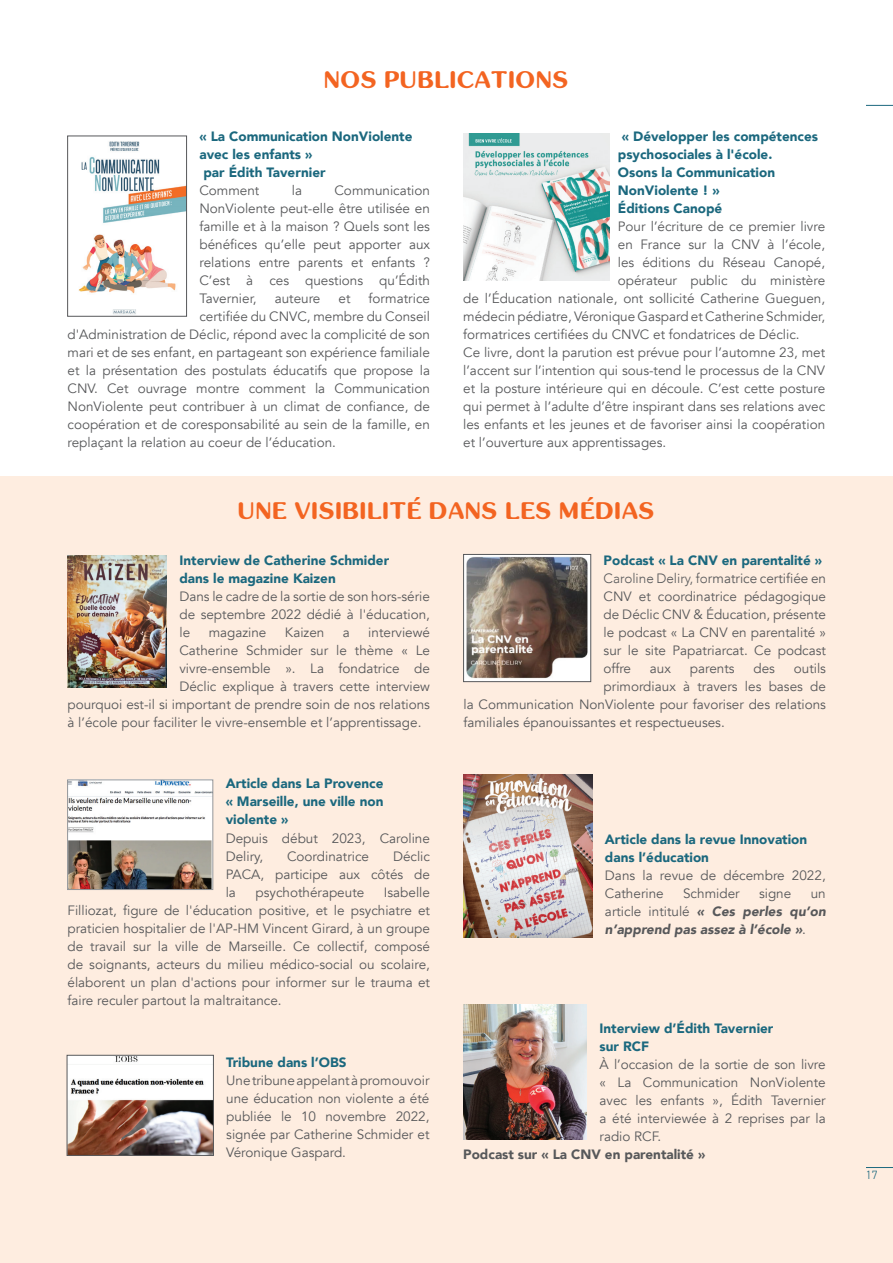
<style>
.page{position:relative;width:893px;height:1263px;background:#fff}
.page>*{position:absolute;margin:0;border:0;box-sizing:border-box;transform-origin:0 0}
.t1{font:700 24px "inglobal";letter-spacing:.05em;color:#f36421}
.t2{font:13.5px/18px "Avenir";color:#57585a;text-align:justify}
.t3{font:900 13.5px/18px "Avenir";color:#1b687e}
.t4{font:italic 900 13.5px/18px "Avenir";color:#57585a;text-align:justify}
.t5{font:900 13.5px "Avenir";color:#57585a}
.t6{font:300 12px "DIN2014";color:#1b687e}
.s1{font-weight:900;color:#1b687e}
.s2{font-weight:300}
.s3{font-weight:400;font-style:normal}
</style>
<div class="page">
<div style="left:0;top:476px;width:893px;height:787px;background:#feede0"></div>
<svg style="left:866px;top:105px;width:27px;height:1px"></svg>
<svg style="left:866px;top:1167px;width:27px;height:1px"></svg>
<img style="left:78px;top:141px;width:107px;height:173px">
<div style="left:67px;top:136px;width:120px;height:180px;border:1px solid #57585a"></div>
<img style="left:68px;top:556px;width:99px;height:132px">
<img style="left:69px;top:1057px;width:142px;height:96px">
<div style="left:67px;top:1055px;width:146px;height:100px;border:1px solid #57585a"></div>
<img style="left:463px;top:1004px;width:124px;height:135px">
<img style="left:465px;top:556px;width:124px;height:124px">
<div style="left:463px;top:554px;width:128px;height:128px;border:1px solid #57585a"></div>
<img style="left:463px;top:775px;width:129px;height:163px">
<img style="left:70px;top:782px;width:141px;height:106px">
<div style="left:68px;top:780px;width:145px;height:110px;border:1px solid #939598"></div>
<img style="left:463px;top:134px;width:146px;height:146px">
<h1 class="t1" style="left:324px;top:66px;width:245px">NOS PUBLICATIONS</h1>
<p class="t3" style="left:199px;top:127px;width:215px">« La Communication NonViolente avec les enfants »<br>par Édith Tavernier</p>
<p class="t2" style="left:199px;top:182px;width:62px">Comment</p>
<p class="t2" style="left:292px;top:182px;width:12px">la</p>
<p class="t2" style="left:199px;top:182px;width:232px;text-indent:135px">Communication NonViolente peut-elle être utilisée en famille et à la maison ? Quels sont les bénéfices qu’elle peut apporter aux relations entre parents et enfants ?<br>C’est à ces questions qu’Édith Tavernier,</p>
<p class="t2" style="left:275px;top:290px;width:47px">auteure</p>
<p class="t2" style="left:339px;top:290px;width:13px">et</p>
<p class="t2" style="left:369px;top:290px;width:63px">formatrice</p>
<p class="t2" style="left:199px;top:308px;width:232px">certifiée du CNVC, membre du Conseil</p>
<p class="t2" style="left:67px;top:326px;width:364px">d'Administration de Déclic, répond avec la complicité de son</p>
<p class="t2" style="left:67px;top:344px;width:364px">mari et de ses enfant, en partageant son expérience familiale</p>
<p class="t2" style="left:67px;top:362px;width:364px">et la présentation des postulats éducatifs que propose la</p>
<p class="t2" style="left:67px;top:380px;width:364px">CNV. Cet ouvrage montre comment la Communication</p>
<p class="t2" style="left:67px;top:398px;width:364px">NonViolente peut contribuer à un climat de confiance, de</p>
<p class="t2" style="left:67px;top:416px;width:364px">coopération et de coresponsabilité au sein de la famille, en</p>
<p class="t2" style="left:67px;top:434px;width:270px">replaçant la relation au coeur de l’éducation.</p>
<p class="t3" style="left:618px;top:127px;width:202px">« Développer les compétences psychosociales à l'école.<br>Osons la Communication<br>NonViolente ! »<br>Éditions Canopé</p>
<p class="t2" style="left:618px;top:218px;width:209px">Pour l’écriture de ce premier livre</p>
<p class="t2" style="left:618px;top:236px;width:209px">en France sur la CNV à l’école,</p>
<p class="t2" style="left:618px;top:254px;width:209px">les éditions du Réseau Canopé,</p>
<p class="t2" style="left:618px;top:272px;width:209px">opérateur public du ministère</p>
<p class="t2" style="left:463px;top:290px;width:363px">de l’Éducation nationale, ont sollicité Catherine Gueguen,</p>
<p class="t2" style="left:463px;top:308px;width:363px">médecin pédiatre, Véronique Gaspard et Catherine Schmider,</p>
<p class="t2" style="left:463px;top:326px;width:338px">formatrices certifiées du CNVC et fondatrices de Déclic.</p>
<p class="t2" style="left:463px;top:344px;width:364px">Ce livre, dont la parution est prévue pour l’automne 23, met</p>
<p class="t2" style="left:463px;top:362px;width:363px">l’accent sur l’intention qui sous-tend le processus de la CNV</p>
<p class="t2" style="left:463px;top:380px;width:363px">et la posture intérieure qui en découle. C’est cette posture</p>
<p class="t2" style="left:463px;top:398px;width:363px">qui permet à l’adulte d’être inspirant dans ses relations avec</p>
<p class="t2" style="left:463px;top:416px;width:363px">les enfants et les jeunes et de favoriser ainsi la coopération</p>
<p class="t2" style="left:463px;top:434px;width:204px">et l’ouverture aux apprentissages.</p>
<h1 class="t1" style="left:239px;top:497px;width:417px">UNE VISIBILITÉ DANS LES MÉDIAS</h1>
<p class="t3" style="left:179px;top:551px;width:211px">Interview de Catherine Schmider dans le magazine Kaizen</p>
<p class="t2" style="left:179px;top:588px;width:252px">Dans le cadre de la sortie de son hors-série de septembre 2022 dédié à l'éducation, le</p>
<p class="t2" style="left:209px;top:624px;width:59px">magazine</p>
<p class="t2" style="left:285px;top:624px;width:41px">Kaizen</p>
<p class="t2" style="left:343px;top:624px;width:9px">a</p>
<p class="t2" style="left:368px;top:624px;width:63px">interviewé</p>
<p class="t2" style="left:179px;top:642px;width:252px">Catherine Schmider sur le thème « Le</p>
<p class="t2" style="left:179px;top:660px;width:252px">vivre-ensemble ». La fondatrice de</p>
<p class="t2" style="left:179px;top:678px;width:252px">Déclic explique à travers cette interview</p>
<p class="t2" style="left:67px;top:696px;width:364px">pourquoi est-il si important de prendre soin de nos relations</p>
<p class="t2" style="left:67px;top:714px;width:355px">à l’école pour faciliter le vivre-ensemble et l’apprentissage.</p>
<p class="t3" style="left:226px;top:774px;width:159px;text-align:justify">Article dans La Provence « Marseille, une ville non violente »</p>
<p class="t2" style="left:226px;top:830px;width:206px">Depuis début 2023, Caroline<br>Deliry,</p>
<p class="t2" style="left:226px;top:848px;width:206px;text-indent:167px">Déclic PACA, participe aux côtés de la</p>
<p class="t2" style="left:287px;top:848px;width:83px">Coordinatrice</p>
<p class="t2" style="left:68px;top:884px;width:364px;text-indent:316px">Isabelle Filliozat, figure de l'éducation positive, et le psychiatre et praticien hospitalier de l'AP-HM Vincent Girard, à un groupe de travail sur la ville de Marseille. Ce collectif, composé de soignants, acteurs du milieu médico-social ou scolaire, élaborent un plan d'actions pour informer sur le trauma et faire reculer partout la maltraitance.</p>
<p class="t2" style="left:256px;top:884px;width:110px">psychothérapeute</p>
<p class="t3" style="left:226px;top:1053px;width:122px">Tribune dans l’OBS</p>
<p class="t2" style="left:226px;top:1071px;width:205px">Une tribune appelant à promouvoir une éducation non violente a été publiée le 10 novembre 2022, signée par Catherine Schmider et Véronique Gaspard.</p>
<p class="t2" style="left:604px;top:552px;width:224px;text-align:left"><span class="s1">Podcast « La CNV en parentalité »<br></span><span class="s2">Caroline Deliry, fo</span>rmatrice certifiée en<br>CNV et coordinatrice pédagogique de Déclic CNV &amp; Éducation, présente le podcast « La CNV en parentalité » sur le site Papatriarcat. Ce podcast offre</p>
<p class="t2" style="left:650px;top:660px;width:23px">aux</p>
<p class="t2" style="left:690px;top:660px;width:46px">parents</p>
<p class="t2" style="left:753px;top:660px;width:23px">des</p>
<p class="t2" style="left:794px;top:660px;width:34px">outils</p>
<p class="t2" style="left:604px;top:678px;width:224px">primordiaux à travers les bases de</p>
<p class="t2" style="left:463px;top:696px;width:364px">la Communication NonViolente pour favoriser des relations</p>
<p class="t2" style="left:463px;top:714px;width:263px">familiales épanouissantes et respectueuses.</p>
<p class="t3" style="left:605px;top:830px;width:204px">Article dans la revue Innovation dans l’éducation</p>
<p class="t2" style="left:605px;top:867px;width:222px">Dans la revue de décembre 2022,<br>Catherine</p>
<p class="t2" style="left:683px;top:885px;width:58px">Schmider</p>
<p class="t2" style="left:759px;top:885px;width:34px">signe</p>
<p class="t4" style="left:605px;top:884px;width:222px;text-indent:206px"><span class="s3">un article intitulé</span> « Ces perles qu’on n’apprend pas assez à l’école »<span class="s3">.</span></p>
<p class="t3" style="left:600px;top:1019px;width:175px">Interview d’Édith Tavernier sur RCF</p>
<p class="t2" style="left:600px;top:1056px;width:228px">À l’occasion de la sortie de son livre « La Communication NonViolente avec les enfants », Édith Tavernier a été interviewée à 2 reprises par la radio RCF.</p>
<p class="t5" style="left:463px;top:1143px;width:243px">Podcast sur « La CNV en parentalité »</p>
<p class="t6" style="left:866px;top:1167px;width:13px">17</p>
</div>
